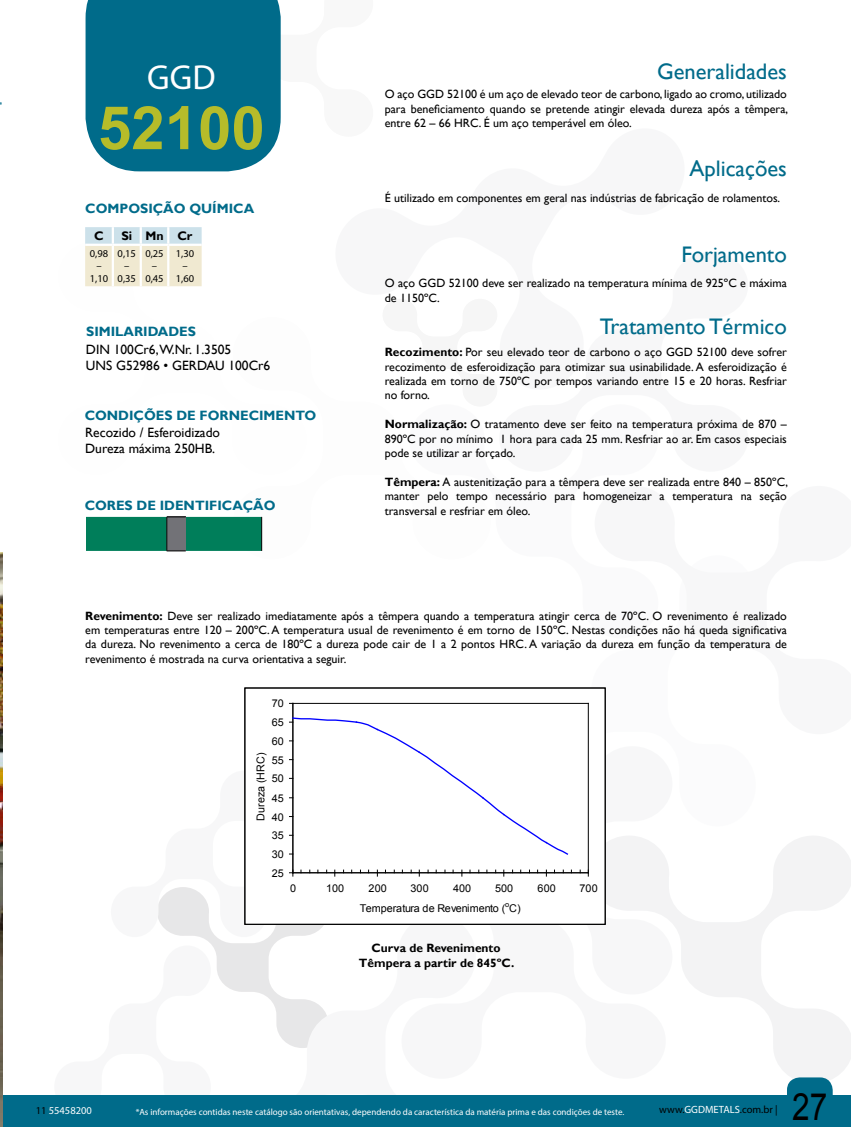
<style>
.page{position:relative;width:851px;height:1127px;background:#fff}
.page>*{position:absolute;margin:0;border:0;box-sizing:border-box;transform-origin:0 0}
.t1{font:700 60px "Arial";color:#b6bc2a}
.t2{font:37.5px "Arial";color:#000;scale:.84 1}
.t3{font:34.8px "Myriad Pro";color:#fff}
.t4{font:22.5px "Gill Sans";color:#006b8a}
.t5{font:13.5px/16.2px "Gill Sans";color:#000}
.t6{font:700 13.5px "Gill Sans";color:#006b8a}
.t7{font:700 12.3px "Gill Sans";color:#000}
.t8{font:12px/14.4px "Gill Sans";color:#000;text-align:justify}
.t9{font:700 12px/14.4px "Gill Sans";color:#000;text-align:center}
.t10{font:10.8px "Arial";letter-spacing:.015em;color:#000}
.t11{font:10.65px "Arial";letter-spacing:.005em;color:#000}
.t12{font:10.65px "Arial";letter-spacing:-.02em;color:#000}
.t13{font:10.5px/12.6px "Myriad Pro";color:#000;text-align:center}
.t14{font:10.5px "Myriad Pro";color:#fff}
.t15{font:9px "Myriad Pro";color:#fff}
.t16{font:7.35px "Arial";color:#000}
.s1{font-weight:700}
.s2{color:#000}
.s3{color:#fff}
</style>
<div class="page">
<svg style="left:589px;top:835px;width:261px;height:244px"></svg>
<div style="left:0;top:1095px;width:850px;height:32px;background:#006b8a"></div>
<svg style="left:786px;top:1077px;width:46px;height:18px"></svg>
<img style="left:0;top:552px;width:2px;height:575px">
<div style="left:85px;top:0;width:196px;height:171px;background:#006b8a"></div>
<div style="left:245px;top:688px;width:360px;height:236px;background:#fff"></div>
<hr style="left:293px;top:703px;width:295px;height:1px;background:#000">
<hr style="left:588px;top:703px;width:1px;height:170px;background:#000">
<hr style="left:292px;top:703px;width:1px;height:170px;background:#000">
<hr style="left:293px;top:872px;width:295px;height:1px;background:#000">
<svg style="left:158px;top:717px;width:414px;height:331px"></svg>
<svg style="left:85px;top:227px;width:117px;height:59px"></svg>
<hr style="left:85px;top:244px;width:28px;height:2px;background:#fff">
<hr style="left:113px;top:244px;width:28px;height:2px;background:#fff">
<hr style="left:112px;top:246px;width:2px;height:40px;background:#fff">
<hr style="left:141px;top:244px;width:27px;height:2px;background:#fff">
<hr style="left:140px;top:246px;width:2px;height:40px;background:#fff">
<hr style="left:168px;top:244px;width:34px;height:2px;background:#fff">
<hr style="left:167px;top:246px;width:2px;height:40px;background:#fff">
<svg style="left:86px;top:517px;width:175px;height:35px"></svg>
<hr style="left:261px;top:517px;width:1px;height:34px;background:#000">
<h3 class="t3" style="left:147px;top:56px;width:70px">GGD</h3>
<h1 class="t1" style="left:98px;top:88px;width:168px">52100</h1>
<p class="t6" style="left:85px;top:201px;width:170px">COMPOSIÇÃO QUÍMICA</p>
<p class="t7" style="left:94px;top:229px;width:11px">C</p>
<p class="t7" style="left:121px;top:229px;width:73px">Si Mn Cr</p>
<p class="t13" style="left:90px;top:246px;width:20px">0,98 –<br>1,10</p>
<p class="t13" style="left:118px;top:246px;width:20px">0,15 –<br>0,35</p>
<p class="t13" style="left:145px;top:246px;width:20px">0,25 –<br>0,45</p>
<p class="t13" style="left:176px;top:246px;width:20px">1,30 –<br>1,60</p>
<p class="t6" style="left:86px;top:323px;width:111px">SIMILARIDADES</p>
<p class="t5" style="left:86px;top:342px;width:186px">DIN 100Cr6,W.Nr. 1.3505<br>UNS G52986 • GERDAU 100Cr6</p>
<p class="t6" style="left:85px;top:407px;width:233px">CONDIÇÕES DE FORNECIMENTO</p>
<p class="t5" style="left:85px;top:424px;width:136px">Recozido / Esferoidizado<br>Dureza máxima 250HB.</p>
<p class="t6" style="left:85px;top:497px;width:192px">CORES DE IDENTIFICAÇÃO</p>
<h3 class="t4" style="left:657px;top:58px;width:131px">Generalidades</h3>
<p class="t8" style="left:385px;top:87px;width:405px">O aço GGD 52100 é um aço de elevado teor de carbono, ligado ao cromo, utilizado para beneficiamento quando se pretende atingir elevada dureza após a têmpera, entre 62 – 66 HRC. É um aço temperável em óleo.</p>
<h3 class="t4" style="left:689px;top:156px;width:99px">Aplicações</h3>
<p class="t8" style="left:385px;top:191px;width:397px">É utilizado em componentes em geral nas indústrias de fabricação de rolamentos.</p>
<h3 class="t4" style="left:681px;top:241px;width:107px">Forjamento</h3>
<p class="t8" style="left:385px;top:276px;width:403px">O aço GGD 52100 deve ser realizado na temperatura mínima de 925ºC e máxima de 1150ºC.</p>
<h3 class="t4" style="left:599px;top:313px;width:188px">Tratamento Térmico</h3>
<p class="t8" style="left:385px;top:345px;width:403px"><span class="s1">Recozimento:</span> Por seu elevado teor de carbono o aço GGD 52100 deve sofrer recozimento de esferoidização para otimizar sua usinabilidade. A esferoidização é realizada em torno de 750ºC por tempos variando entre 15 e 20 horas. Resfriar no forno.</p>
<p class="t8" style="left:385px;top:417px;width:403px"><span class="s1">Normalização:</span> O tratamento deve ser feito na temperatura próxima de 870 – 890ºC por no mínimo 1 hora para cada 25 mm. Resfriar ao ar. Em casos especiais pode se utilizar ar forçado.</p>
<p class="t8" style="left:385px;top:475px;width:405px"><span class="s1">Têmpera:</span> A austenitização para a têmpera deve ser realizada entre 840 – 850ºC, manter pelo tempo necessário para homogeneizar a temperatura na seção transversal e resfriar em óleo.</p>
<p class="t8" style="left:85px;top:608px;width:703px"><span class="s1">Revenimento:</span> Deve ser realizado imediatamente após a têmpera quando a temperatura atingir cerca de 70ºC. O revenimento é realizado em temperaturas entre 120 – 200ºC. A temperatura usual de revenimento é em torno de 150ºC. Nestas condições não há queda significativa da dureza. No revenimento a cerca de 180ºC a dureza pode cair de 1 a 2 pontos HRC. A variação da dureza em função da temperatura de revenimento é mostrada na curva orientativa a seguir.</p>
<p class="t11" style="left:272px;top:697px;width:14px">70</p>
<p class="t11" style="left:272px;top:715px;width:14px">65</p>
<p class="t11" style="left:272px;top:734px;width:14px">60</p>
<p class="t10" style="left:253px;top:820px;width:70px;rotate:-90deg">Dureza (HRC)</p>
<p class="t11" style="left:272px;top:753px;width:14px">55</p>
<p class="t11" style="left:272px;top:772px;width:14px">50</p>
<p class="t11" style="left:272px;top:791px;width:14px">45</p>
<p class="t11" style="left:272px;top:810px;width:14px">40</p>
<p class="t11" style="left:272px;top:828px;width:14px">35</p>
<p class="t11" style="left:272px;top:847px;width:14px">30</p>
<p class="t11" style="left:272px;top:866px;width:14px">25</p>
<p class="t11" style="left:290px;top:881px;width:8px">0</p>
<p class="t11" style="left:326px;top:881px;width:20px">100</p>
<p class="t11" style="left:368px;top:881px;width:20px">200</p>
<p class="t11" style="left:410px;top:881px;width:20px">300</p>
<p class="t11" style="left:453px;top:881px;width:20px">400</p>
<p class="t11" style="left:495px;top:881px;width:20px">500</p>
<p class="t11" style="left:537px;top:881px;width:20px">600</p>
<p class="t11" style="left:579px;top:881px;width:20px">700</p>
<p class="t12" style="left:360px;top:901px;width:163px">Temperatura de Revenimento ( C)</p>
<p class="t16" style="left:505px;top:899px;width:6px">o</p>
<p class="t9" style="left:359px;top:941px;width:157px">Curva de Revenimento<br>Têmpera a partir de 845ºC.</p>
<p class="t14" style="left:36px;top:1104px;width:58px"><span class="s2">11</span> 55458200</p>
<p class="t15" style="left:136px;top:1106px;width:490px">*As informações contidas neste catálogo são orientativas, dependendo da característica da matéria prima e das condições de teste.</p>
<p class="t13" style="left:659px;top:1102px;width:120px">www.<span class="s3">GGDMETALS</span>.com.br |</p>
<h2 class="t2" style="left:792px;top:1082px;width:43px">27</h2>
</div>
